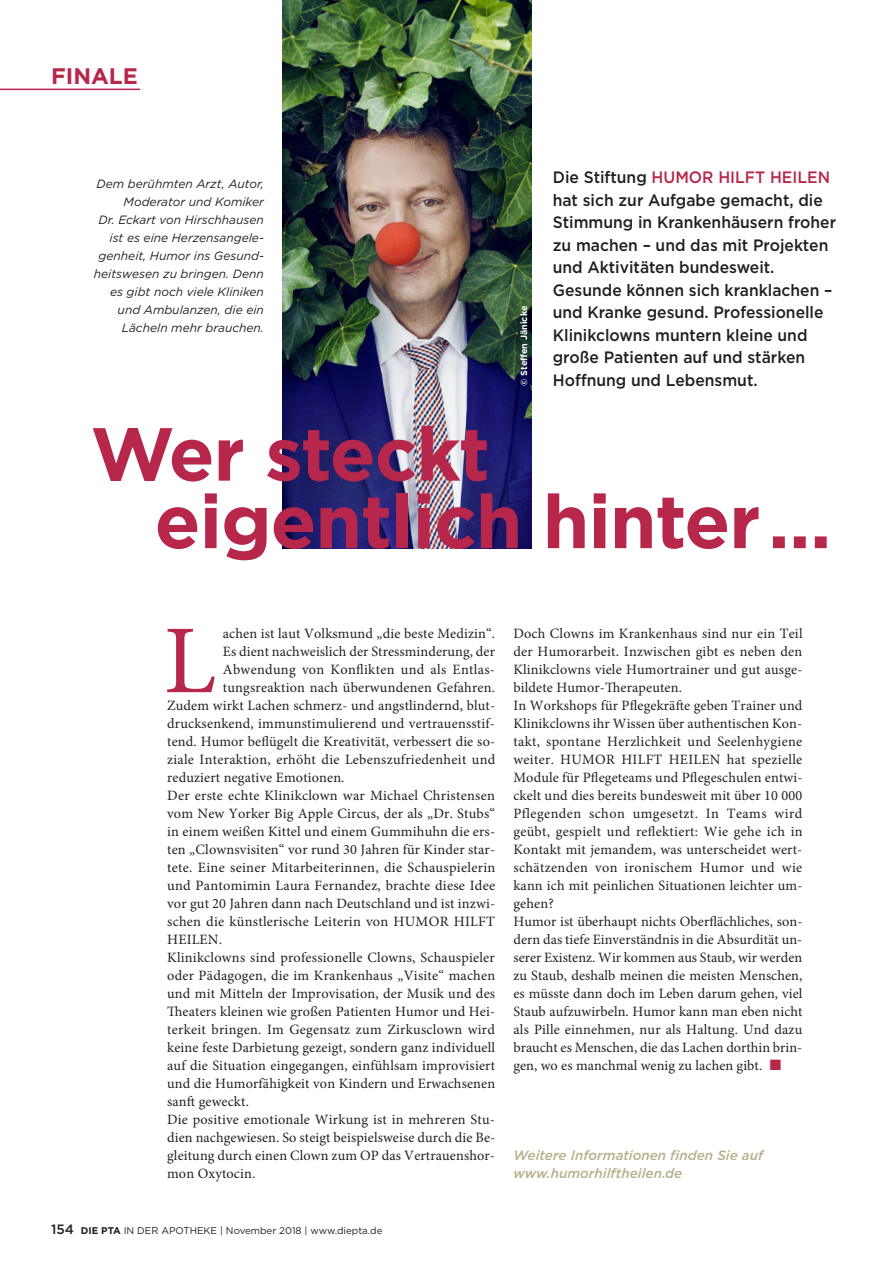
<style>
.page{position:relative;width:893px;height:1263px;background:#fff}
.page>*{position:absolute;margin:0;border:0;box-sizing:border-box;transform-origin:0 0}
.t1{font:97.35px "Minion Pro";color:#b6274b}
.t2{font:700 75px/67.5px "Gotham";letter-spacing:-.015em;color:#b6274b}
.t3{font:700 22.5px "Gotham";color:#b6274b}
.t4{font:500 16.5px/22.5px "Gotham";color:#231f20;scale:.95 1}
.t5{font:14.25px/18px "Minion Pro";letter-spacing:.01em;color:#231f20}
.t6{font:italic 500 13.5px/18px "Gotham";color:#b7b08b}
.t7{font:italic 12px/18px "Gotham";color:#231f20;text-align:right}
.t8{font:9.75px "Gotham";color:#231f20}
.t9{font:700 9px "Gotham";color:#fff}
.s1{color:#b6274b}
.s2{font-weight:500;font-size:13.5px}
.s3{font-weight:700}
</style>
<div class="page">
<hr style="left:0;top:89px;width:140px;height:1px;background:#b6274b">
<img style="left:282px;top:0;width:249px;height:548px">
<h3 class="t3" style="left:51px;top:61px;width:88px">FINALE</h3>
<p class="t4" style="left:553px;top:166px;width:300px">Die Stiftung <span class="s1">HUMOR HILFT HEILEN </span>hat sich zur Aufgabe gemacht, die<br>Stimmung in Krankenhäusern froher zu machen – und das mit Projekten und Aktivitäten bundesweit.<br>Gesunde können sich kranklachen – und Kranke gesund. Professionelle<br>Klinikclowns muntern kleine und große Patienten auf und stärken<br>Hoffnung und Lebensmut.</p>
<h2 class="t2" style="left:155px;top:420px;width:678px;text-indent:-64px">Wer steckt eigentlich hinter …</h2>
<p class="t7" style="left:94px;top:175px;width:172px">Dem berühmten Arzt, Autor,<br>Moderator und Komiker<br>Dr. Eckart von Hirschhausen ist es eine Herzensangele&shy;genheit, Humor ins Gesund&shy;heitswesen zu bringen. Denn es gibt noch viele Kliniken und Ambulanzen, die ein<br>Lächeln mehr brauchen.</p>
<p class="t9" style="left:518px;top:386px;width:82px;rotate:-90deg">© Steffen Jänicke</p>
<h1 class="t1" style="left:164px;top:596px;width:54px">L</h1>
<p class="t5" style="left:223px;top:625px;width:274px">achen ist laut Volksmund „die beste Medizin“.</p>
<p class="t5" style="left:223px;top:643px;width:274px">Es dient nachweislich der Stressminderung, der</p>
<p class="t5" style="left:223px;top:661px;width:274px">Abwendung von Konflikten und als Entlas-</p>
<p class="t5" style="left:223px;top:679px;width:274px">tungsreaktion nach überwundenen Gefahren.</p>
<p class="t5" style="left:167px;top:697px;width:329px">Zudem wirkt Lachen schmerz- und angstlindernd, blut-</p>
<p class="t5" style="left:167px;top:715px;width:329px">drucksenkend, immunstimulierend und vertrauensstif-</p>
<p class="t5" style="left:167px;top:733px;width:329px">tend. Humor beflügelt die Kreativität, verbessert die so-</p>
<p class="t5" style="left:167px;top:751px;width:330px">ziale Interaktion, erhöht die Lebenszufriedenheit und</p>
<p class="t5" style="left:167px;top:769px;width:179px">reduziert negative Emotionen.</p>
<p class="t5" style="left:167px;top:787px;width:329px">Der erste echte Klinikclown war Michael Christensen</p>
<p class="t5" style="left:167px;top:805px;width:329px">vom New Yorker Big Apple Circus, der als „Dr. Stubs“</p>
<p class="t5" style="left:167px;top:823px;width:329px">in einem weißen Kittel und einem Gummihuhn die ers-</p>
<p class="t5" style="left:167px;top:841px;width:329px">ten „Clownsvisiten“ vor rund 30 Jahren für Kinder star-</p>
<p class="t5" style="left:167px;top:859px;width:330px">tete. Eine seiner Mitarbeiterinnen, die Schauspielerin</p>
<p class="t5" style="left:167px;top:877px;width:329px">und Pantomimin Laura Fernandez, brachte diese Idee</p>
<p class="t5" style="left:167px;top:895px;width:329px">vor gut 20 Jahren dann nach Deutschland und ist inzwi-</p>
<p class="t5" style="left:167px;top:913px;width:329px">schen die künstlerische Leiterin von HUMOR HILFT</p>
<p class="t5" style="left:167px;top:931px;width:56px">HEILEN.</p>
<p class="t5" style="left:167px;top:949px;width:329px">Klinikclowns sind professionelle Clowns, Schauspieler</p>
<p class="t5" style="left:167px;top:967px;width:330px">oder Pädagogen, die im Krankenhaus „Visite“ machen</p>
<p class="t5" style="left:167px;top:985px;width:329px">und mit Mitteln der Improvisation, der Musik und des</p>
<p class="t5" style="left:167px;top:1003px;width:329px">Theaters kleinen wie großen Patienten Humor und Hei-</p>
<p class="t5" style="left:167px;top:1021px;width:329px">terkeit bringen. Im Gegensatz zum Zirkusclown wird</p>
<p class="t5" style="left:167px;top:1039px;width:329px">keine feste Darbietung gezeigt, sondern ganz individuell</p>
<p class="t5" style="left:167px;top:1057px;width:329px">auf die Situation eingegangen, einfühlsam improvisiert</p>
<p class="t5" style="left:167px;top:1075px;width:329px">und die Humorfähigkeit von Kindern und Erwachsenen</p>
<p class="t5" style="left:167px;top:1093px;width:83px">sanft geweckt.</p>
<p class="t5" style="left:167px;top:1111px;width:329px">Die positive emotionale Wirkung ist in mehreren Stu-</p>
<p class="t5" style="left:167px;top:1129px;width:330px">dien nachgewiesen. So steigt beispielsweise durch die Be-</p>
<p class="t5" style="left:167px;top:1147px;width:329px">gleitung durch einen Clown zum OP das Vertrauenshor-</p>
<p class="t5" style="left:167px;top:1165px;width:90px">mon Oxytocin.</p>
<p class="t8" style="left:51px;top:1224px;width:333px"><span class="s2">154</span> <span class="s3">DIE PTA</span> IN DER APOTHEKE | November 2018 | www.diepta.de</p>
<p class="t5" style="left:513px;top:625px;width:291px">Doch Clowns im Krankenhaus sind nur ein Teil der Humorarbeit. Inzwischen gibt es neben den Klinikclowns viele Humortrainer und gut ausge&shy;bildete Humor-Therapeuten.<br>In Workshops für Pflegekräfte geben Trainer und Klinikclowns ihr Wissen über authentischen Kon&shy;takt, spontane Herzlichkeit und Seelenhygiene weiter. HUMOR HILFT HEILEN hat spezielle Module für Pflegeteams und Pflegeschulen entwi&shy;ckelt und dies bereits bundesweit mit über 10 000<br>Pflegenden schon umgesetzt. In Teams wird geübt, gespielt und reflektiert: Wie gehe ich in Kontakt mit jemandem, was unterscheidet wert&shy;schätzenden von ironischem Humor und wie kann ich mit peinlichen Situationen leichter um&shy;gehen?<br>Humor ist überhaupt nichts Oberflächliches, son&shy;dern das tiefe Einverständnis in die Absurdität un&shy;serer Existenz. Wir kommen aus Staub, wir werden zu Staub, deshalb meinen die meisten Menschen, es müsste dann doch im Leben darum gehen, viel Staub aufzuwirbeln. Humor kann man eben nicht als Pille einnehmen, nur als Haltung. Und dazu braucht es Menschen, die das Lachen dorthin brin&shy;gen, wo es manchmal wenig zu lachen gibt. <span class="s1">■</span></p>
<p class="t6" style="left:513px;top:1146px;width:252px">Weitere Informationen finden Sie auf www.humorhilftheilen.de</p>
</div>
